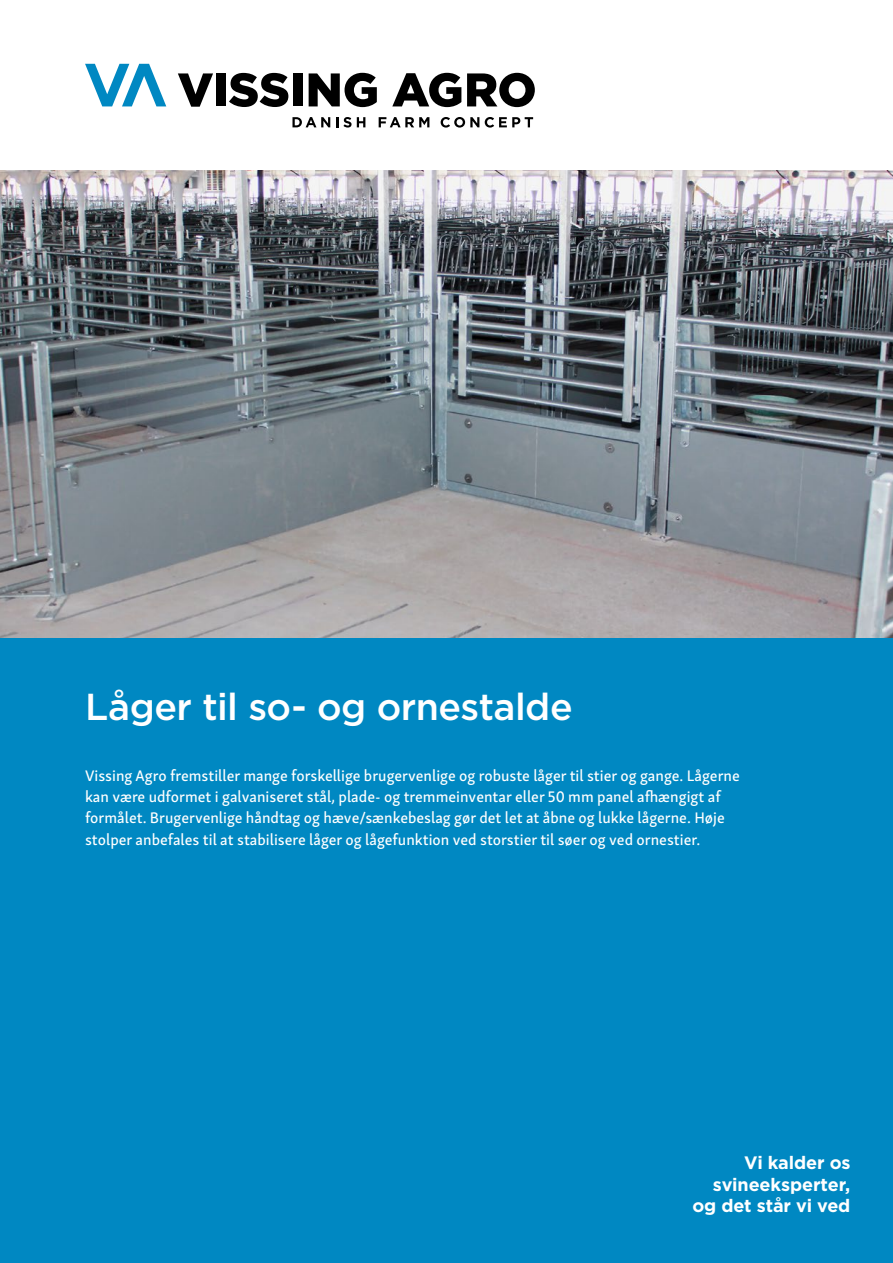
<style>
.page{position:relative;width:893px;height:1263px;background:#fff}
.page>*{position:absolute;margin:0;border:0;box-sizing:border-box;transform-origin:0 0}
.t1{font:500 37.5px "Gotham";letter-spacing:-.015em;color:#fff}
.t2{font:700 18px/21.3px "Gotham";letter-spacing:-.005em;color:#fff;text-align:right}
.t3{font:15.75px/21.3px "Skolar Sans Latn Me";color:#fff}
</style>
<div class="page">
<div style="left:0;top:638px;width:893px;height:625px;background:#0088c2"></div>
<svg style="left:178px;top:73px;width:35px;height:34px"></svg>
<div style="left:216px;top:73px;width:9px;height:33px;background:#000"></div>
<svg style="left:229px;top:73px;width:59px;height:34px"></svg>
<div style="left:293px;top:73px;width:9px;height:33px;background:#000"></div>
<svg style="left:309px;top:73px;width:68px;height:34px"></svg>
<svg style="left:392px;top:73px;width:69px;height:34px"></svg>
<svg style="left:467px;top:73px;width:68px;height:34px"></svg>
<svg style="left:85px;top:64px;width:81px;height:42px"></svg>
<svg style="left:292px;top:117px;width:38px;height:10px"></svg>
<svg style="left:336px;top:117px;width:29px;height:11px"></svg>
<svg style="left:379px;top:117px;width:50px;height:10px"></svg>
<svg style="left:441px;top:117px;width:38px;height:11px"></svg>
<svg style="left:485px;top:117px;width:48px;height:11px"></svg>
<img style="left:0;top:170px;width:893px;height:468px">
<h1 class="t1" style="left:85px;top:685px;width:489px">Låger til so- og ornestalde</h1>
<p class="t3" style="left:85px;top:763px;width:656px">Vissing Agro fremstiller mange forskellige brugervenlige og robuste låger til stier og gange. Lågerne kan være udformet i galvaniseret stål, plade- og tremmeinventar eller 50 mm panel afhængigt af formålet. Brugervenlige håndtag og hæve/sænkebeslag gør det let at åbne og lukke lågerne. Høje stolper anbefales til at stabilisere låger og lågefunktion ved storstier til søer og ved ornestier.</p>
<p class="t2" style="left:692px;top:1152px;width:160px">Vi kalder os svineeksperter, og det står vi ved</p>
</div>
